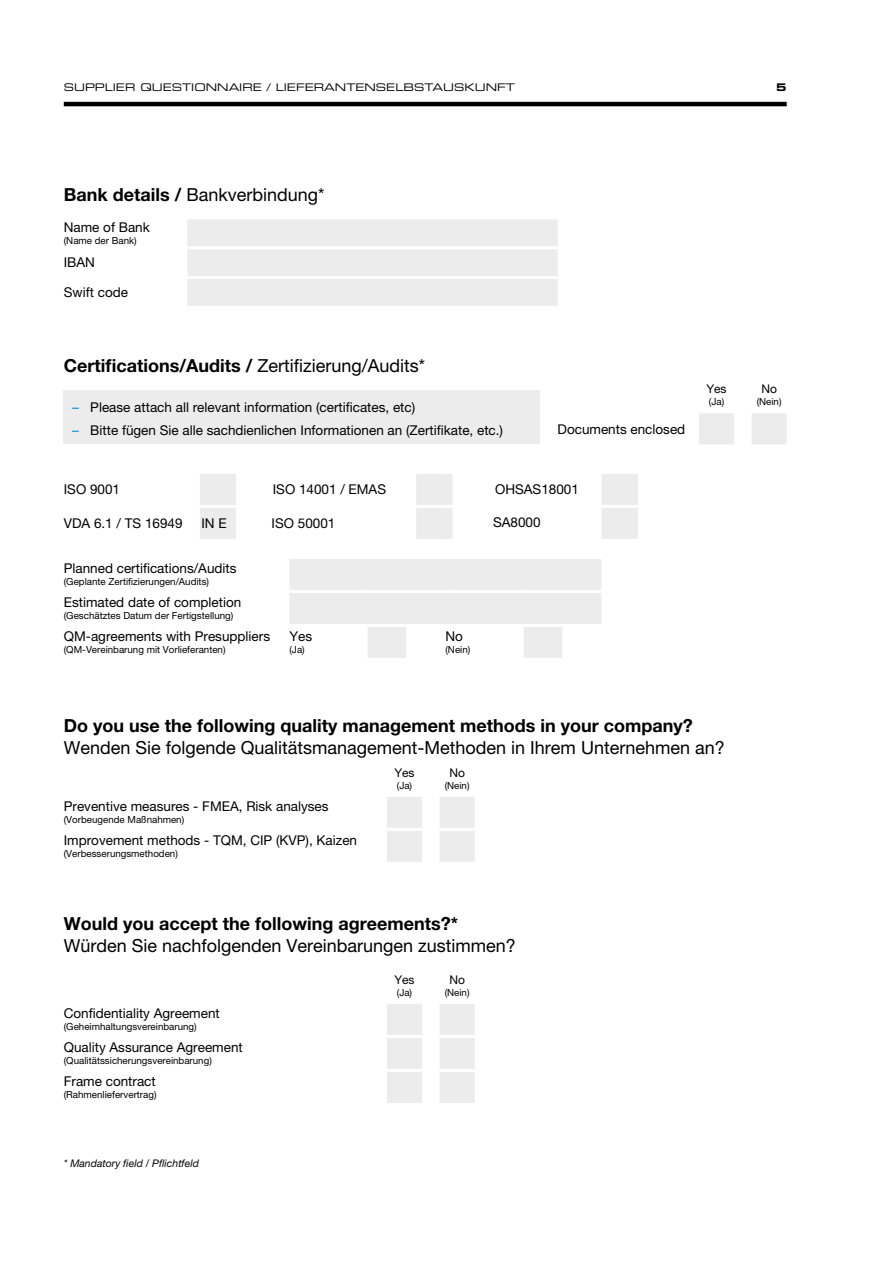
<style>
.page{position:relative;width:893px;height:1263px;background:#fff}
.page>*{position:absolute;margin:0;border:0;box-sizing:border-box;transform-origin:0 0}
.t1{font:700 18px "Helvetica Neue LT Pro";color:#000}
.t2{font:18px "Helvetica Neue LT Pro";color:#000}
.t3{font:13.5px "Helvetica Neue LT Pro";color:#000}
.t4{font:12px "Helvetica Neue LT Pro";color:#000}
.t5{font:10.5px "Eurostile LT Std Ex 2";color:#000}
.t6{font:italic 10.5px "Helvetica Neue LT Pro";color:#000}
.t7{font:10.5px "Eurostile LT Std Bold Ex 2";color:#000}
.t8{font:9.75px "Helvetica Neue LT Pro";color:#000}
.s1{font-weight:700}
.s2{font-weight:400}
.s3{color:#008ad2}
</style>
<div class="page">
<hr style="left:64px;top:102px;width:723px;height:4px;background:#000">
<div style="left:64px;top:390px;width:476px;height:53px;background:#ececec"></div>
<div style="left:200px;top:474px;width:437px;height:65px;background:#ececec"></div>
<svg style="left:236px;top:474px;width:365px;height:184px"></svg>
<hr style="left:200px;top:505px;width:36px;height:3px;background:#fff">
<hr style="left:236px;top:505px;width:35px;height:3px;background:#fff">
<hr style="left:271px;top:505px;width:18px;height:3px;background:#fff">
<hr style="left:289px;top:505px;width:78px;height:3px;background:#fff">
<hr style="left:367px;top:505px;width:39px;height:3px;background:#fff">
<svg style="left:406px;top:505px;width:10px;height:3px"></svg>
<hr style="left:416px;top:505px;width:29px;height:3px;background:#fff">
<svg style="left:445px;top:505px;width:7px;height:3px"></svg>
<hr style="left:452px;top:505px;width:36px;height:3px;background:#fff">
<hr style="left:488px;top:505px;width:35px;height:3px;background:#fff">
<hr style="left:523px;top:505px;width:39px;height:3px;background:#fff">
<hr style="left:562px;top:505px;width:39px;height:3px;background:#fff">
<hr style="left:601px;top:505px;width:37px;height:3px;background:#fff">
<hr style="left:236px;top:539px;width:35px;height:3px;background:#fff">
<hr style="left:271px;top:539px;width:18px;height:3px;background:#fff">
<hr style="left:289px;top:539px;width:78px;height:3px;background:#fff">
<hr style="left:367px;top:539px;width:39px;height:3px;background:#fff">
<svg style="left:406px;top:539px;width:10px;height:3px"></svg>
<hr style="left:416px;top:539px;width:29px;height:3px;background:#fff">
<svg style="left:445px;top:539px;width:7px;height:3px"></svg>
<hr style="left:452px;top:539px;width:36px;height:3px;background:#fff">
<hr style="left:488px;top:539px;width:35px;height:3px;background:#fff">
<hr style="left:523px;top:539px;width:39px;height:3px;background:#fff">
<hr style="left:562px;top:539px;width:39px;height:3px;background:#fff">
<hr style="left:236px;top:556px;width:35px;height:3px;background:#fff">
<hr style="left:271px;top:556px;width:18px;height:3px;background:#fff">
<hr style="left:289px;top:556px;width:78px;height:3px;background:#fff">
<hr style="left:367px;top:556px;width:39px;height:3px;background:#fff">
<svg style="left:406px;top:556px;width:10px;height:3px"></svg>
<hr style="left:416px;top:556px;width:29px;height:3px;background:#fff">
<svg style="left:445px;top:556px;width:7px;height:3px"></svg>
<hr style="left:452px;top:556px;width:36px;height:3px;background:#fff">
<hr style="left:488px;top:556px;width:35px;height:3px;background:#fff">
<hr style="left:523px;top:556px;width:39px;height:3px;background:#fff">
<hr style="left:562px;top:556px;width:39px;height:3px;background:#fff">
<hr style="left:236px;top:590px;width:35px;height:3px;background:#fff">
<hr style="left:271px;top:590px;width:18px;height:3px;background:#fff">
<hr style="left:289px;top:590px;width:78px;height:3px;background:#fff">
<hr style="left:367px;top:590px;width:39px;height:3px;background:#fff">
<svg style="left:406px;top:590px;width:10px;height:3px"></svg>
<hr style="left:416px;top:590px;width:29px;height:3px;background:#fff">
<svg style="left:445px;top:590px;width:7px;height:3px"></svg>
<hr style="left:452px;top:590px;width:36px;height:3px;background:#fff">
<hr style="left:488px;top:590px;width:35px;height:3px;background:#fff">
<hr style="left:523px;top:590px;width:39px;height:3px;background:#fff">
<hr style="left:562px;top:590px;width:39px;height:3px;background:#fff">
<hr style="left:236px;top:624px;width:35px;height:3px;background:#fff">
<hr style="left:271px;top:624px;width:18px;height:3px;background:#fff">
<hr style="left:289px;top:624px;width:78px;height:3px;background:#fff">
<hr style="left:367px;top:624px;width:39px;height:3px;background:#fff">
<svg style="left:406px;top:624px;width:10px;height:3px"></svg>
<hr style="left:416px;top:624px;width:29px;height:3px;background:#fff">
<svg style="left:445px;top:624px;width:7px;height:3px"></svg>
<hr style="left:452px;top:624px;width:36px;height:3px;background:#fff">
<hr style="left:488px;top:624px;width:35px;height:3px;background:#fff">
<hr style="left:523px;top:624px;width:39px;height:3px;background:#fff">
<hr style="left:562px;top:624px;width:39px;height:3px;background:#fff">
<svg style="left:387px;top:797px;width:88px;height:65px"></svg>
<hr style="left:387px;top:828px;width:35px;height:3px;background:#fff">
<hr style="left:422px;top:828px;width:18px;height:3px;background:#fff">
<hr style="left:440px;top:828px;width:35px;height:3px;background:#fff">
<svg style="left:387px;top:1004px;width:88px;height:99px"></svg>
<hr style="left:387px;top:1035px;width:35px;height:3px;background:#fff">
<hr style="left:440px;top:1035px;width:35px;height:3px;background:#fff">
<hr style="left:387px;top:1069px;width:35px;height:3px;background:#fff">
<hr style="left:440px;top:1069px;width:35px;height:3px;background:#fff">
<hr style="left:422px;top:1035px;width:18px;height:3px;background:#fff">
<hr style="left:422px;top:1069px;width:18px;height:3px;background:#fff">
<div style="left:187px;top:219px;width:371px;height:87px;background:#ececec"></div>
<hr style="left:187px;top:246px;width:371px;height:3px;background:#fff">
<hr style="left:187px;top:276px;width:371px;height:3px;background:#fff">
<svg style="left:699px;top:413px;width:88px;height:31px"></svg>
<p class="t5" style="left:64px;top:80px;width:453px">SUPPLIER QUESTIONNAIRE / LIEFERANTENSELBSTAUSKUNFT</p>
<p class="t7" style="left:776px;top:80px;width:12px">5</p>
<h1 class="t2" style="left:64px;top:184px;width:262px"><span class="s1">Bank details /</span> Bankverbindung*</h1>
<p class="t3" style="left:64px;top:219px;width:88px">Name of Bank</p>
<p class="t8" style="left:64px;top:234px;width:74px">(Name der Bank)</p>
<p class="t3" style="left:64px;top:255px;width:33px">IBAN</p>
<p class="t3" style="left:64px;top:284px;width:66px">Swift code</p>
<h1 class="t1" style="left:64px;top:354px;width:363px">Certifications/Audits / <span class="s2">Zertifizierung/Audits*</span></h1>
<p class="t3" style="left:72px;top:399px;width:345px"><span class="s3">–</span> Please attach all relevant information (certificates, etc)</p>
<p class="t3" style="left:72px;top:422px;width:432px"><span class="s3">–</span> Bitte fügen Sie alle sachdienlichen Informationen an (Zertifikate, etc.)</p>
<p class="t3" style="left:557px;top:421px;width:129px">Documents enclosed</p>
<p class="t3" style="left:64px;top:481px;width:58px">ISO 9001</p>
<p class="t3" style="left:273px;top:481px;width:115px">ISO 14001 / EMAS</p>
<p class="t3" style="left:495px;top:481px;width:85px">OHSAS18001</p>
<p class="t3" style="left:64px;top:515px;width:120px">VDA 6.1 / TS 16949</p>
<p class="t3" style="left:201px;top:515px;width:27px">IN E</p>
<p class="t3" style="left:272px;top:515px;width:65px">ISO 50001</p>
<p class="t3" style="left:493px;top:514px;width:49px">SA8000</p>
<p class="t3" style="left:64px;top:560px;width:174px">Planned certifications/Audits</p>
<p class="t8" style="left:64px;top:576px;width:147px">(Geplante Zertifizierungen/Audits)</p>
<p class="t3" style="left:64px;top:594px;width:179px">Estimated date of completion</p>
<p class="t8" style="left:64px;top:610px;width:171px">(Geschätztes Datum der Fertigstellung)</p>
<p class="t3" style="left:64px;top:628px;width:208px">QM-agreements with Presuppliers</p>
<p class="t8" style="left:64px;top:644px;width:163px">(QM-Vereinbarung mit Vorlieferanten)</p>
<p class="t3" style="left:289px;top:628px;width:24px">Yes</p>
<p class="t8" style="left:289px;top:644px;width:17px">(Ja)</p>
<p class="t3" style="left:445px;top:628px;width:19px">No</p>
<p class="t8" style="left:445px;top:644px;width:26px">(Nein)</p>
<p class="t4" style="left:706px;top:382px;width:22px">Yes</p>
<p class="t8" style="left:709px;top:396px;width:17px">(Ja)</p>
<h1 class="t1" style="left:64px;top:714px;width:630px">Do you use the following quality management methods in your company?</h1>
<h1 class="t2" style="left:64px;top:737px;width:662px">Wenden Sie folgende Qualitätsmanagement-Methoden in Ihrem Unternehmen an?</h1>
<p class="t3" style="left:64px;top:798px;width:266px">Preventive measures - FMEA, Risk analyses</p>
<p class="t8" style="left:64px;top:814px;width:122px">(Vorbeugende Maßnahmen)</p>
<p class="t3" style="left:64px;top:832px;width:295px">Improvement methods - TQM, CIP (KVP), Kaizen</p>
<p class="t8" style="left:64px;top:848px;width:116px">(Verbesserungsmethoden)</p>
<p class="t4" style="left:394px;top:765px;width:22px">Yes</p>
<p class="t8" style="left:397px;top:779px;width:17px">(Ja)</p>
<p class="t4" style="left:449px;top:765px;width:17px">No</p>
<p class="t8" style="left:445px;top:779px;width:26px">(Nein)</p>
<h1 class="t1" style="left:64px;top:912px;width:396px">Would you accept the following agreements?*</h1>
<h1 class="t2" style="left:64px;top:935px;width:454px">Würden Sie nachfolgenden Vereinbarungen zustimmen?</h1>
<p class="t3" style="left:64px;top:1005px;width:158px">Confidentiality Agreement</p>
<p class="t8" style="left:64px;top:1021px;width:134px">(Geheimhaltungsvereinbarung)</p>
<p class="t3" style="left:64px;top:1039px;width:181px">Quality Assurance Agreement</p>
<p class="t8" style="left:64px;top:1055px;width:150px">(Qualitätssicherungsvereinbarung)</p>
<p class="t3" style="left:64px;top:1073px;width:94px">Frame contract</p>
<p class="t8" style="left:64px;top:1089px;width:94px">(Rahmenliefervertrag)</p>
<p class="t6" style="left:64px;top:1157px;width:137px">* Mandatory field / Pflichtfeld</p>
<p class="t4" style="left:394px;top:972px;width:22px">Yes</p>
<p class="t8" style="left:397px;top:986px;width:17px">(Ja)</p>
<p class="t4" style="left:449px;top:972px;width:17px">No</p>
<p class="t8" style="left:445px;top:986px;width:26px">(Nein)</p>
<p class="t4" style="left:761px;top:382px;width:17px">No</p>
<p class="t8" style="left:757px;top:396px;width:26px">(Nein)</p>
</div>
